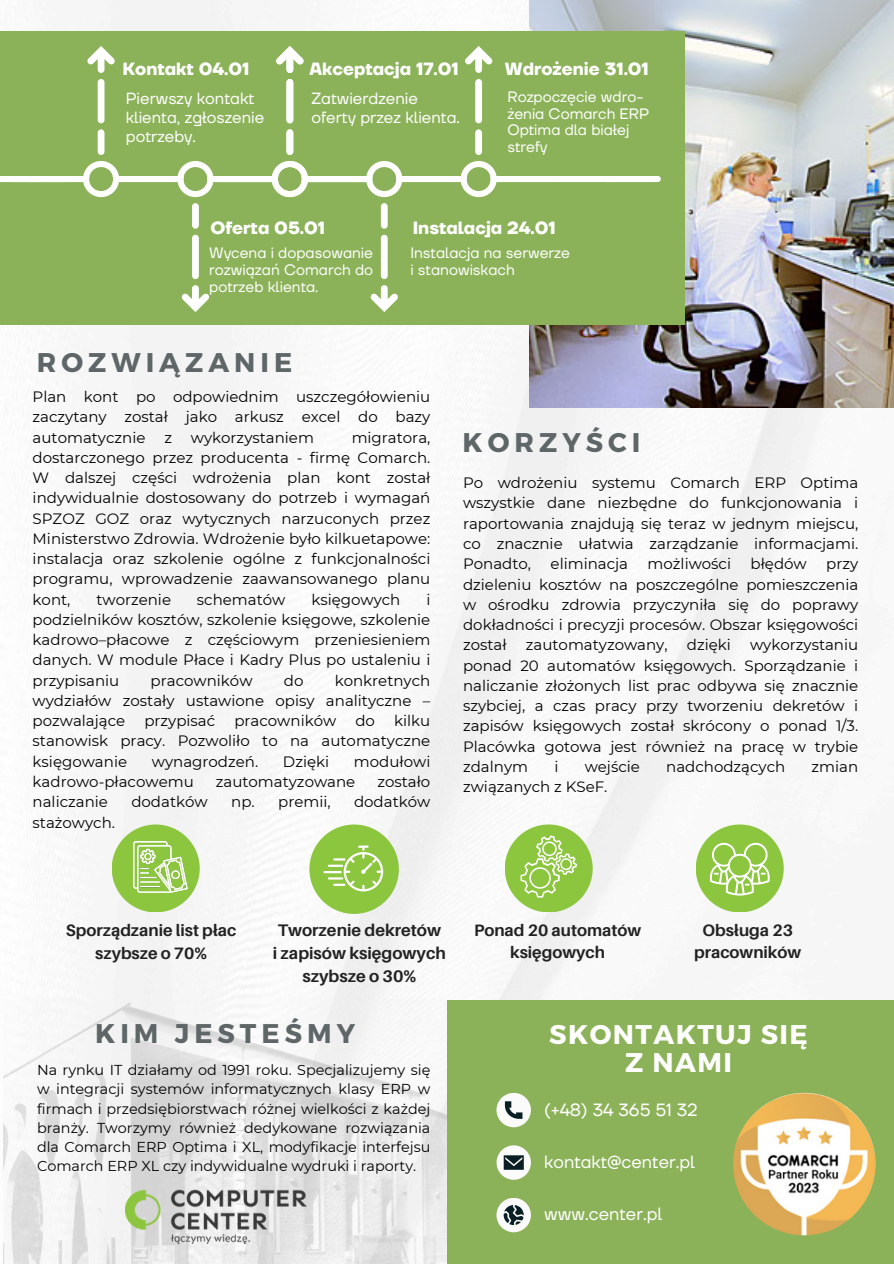
<style>
.page{position:relative;width:894px;height:1264px;background:#fff}
.page>*{position:absolute;margin:0;border:0;box-sizing:border-box;transform-origin:0 0}
.t1{font:700 27px "Montserrat";letter-spacing:.185em;color:#5e6667}
.t2{font:700 27px/28.2px "Montserrat";letter-spacing:.055em;color:#fff;text-align:center}
.t3{font:700 17.7px "TT Firs Neue";color:#fff}
.t4{font:17.7px "TT Firs Neue";color:#fff}
.t5{font:700 16.8px/23px "Aileron";color:#222;text-align:center}
.t6{font:700 16.5px/22.5px "Aileron";color:#222;text-align:center}
.t7{font:16.05px/19.2px "TT Firs Neue";color:#fff}
.t8{font:15px/20.2px "Montserrat";color:#000;text-align:justify}
.t9{font:15px/16.8px "TT Firs Neue";color:#fff}
.t10{font:14.4px/19.2px "Montserrat";color:#000;text-align:justify}
</style>
<div class="page">
<img style="left:0;top:0;width:893px;height:1263px">
<img style="left:529px;top:0;width:364px;height:407px">
<div style="left:0;top:31px;width:684px;height:293px;background:#8cb259"></div>
<div style="left:446px;top:999px;width:446px;height:264px;background:#8cb259"></div>
<div style="left:496px;top:1197px;width:34px;height:35px;background:#fbfbfb;border-radius:50%"></div>
<div style="left:496px;top:1092px;width:34px;height:35px;background:#fbfbfb;border-radius:50%"></div>
<div style="left:496px;top:1145px;width:35px;height:34px;background:#fbfbfb;border-radius:50%"></div>
<svg style="left:505px;top:1101px;width:17px;height:17px"></svg>
<svg style="left:503px;top:1155px;width:20px;height:14px"></svg>
<svg style="left:503px;top:1205px;width:20px;height:19px"></svg>
<div style="left:504px;top:824px;width:88px;height:88px;background:#8cc63f;border-radius:50%"></div>
<img style="left:3px;top:999px;width:444px;height:264px">
<div style="left:112px;top:824px;width:88px;height:88px;background:#8cc63f;border-radius:50%"></div>
<div style="left:695px;top:824px;width:88px;height:88px;background:#8cc63f;border-radius:50%"></div>
<div style="left:309px;top:824px;width:90px;height:89px;background:#8cc63f;border-radius:50%"></div>
<img style="left:732px;top:1092px;width:143px;height:143px;border-radius:50%">
<img style="left:125px;top:1186px;width:182px;height:57px">
<svg style="left:87px;top:46px;width:28px;height:109px"></svg>
<svg style="left:181px;top:203px;width:28px;height:109px"></svg>
<svg style="left:276px;top:46px;width:28px;height:109px"></svg>
<svg style="left:465px;top:46px;width:27px;height:109px"></svg>
<svg style="left:370px;top:203px;width:28px;height:109px"></svg>
<svg style="left:0;top:161px;width:660px;height:36px"></svg>
<svg style="left:520px;top:835px;width:56px;height:62px"></svg>
<img style="left:133px;top:841px;width:54px;height:51px">
<svg style="left:709px;top:842px;width:61px;height:53px"></svg>
<svg style="left:323px;top:845px;width:60px;height:46px"></svg>
<h2 class="t3" style="left:122px;top:58px;width:128px">Kontakt 04.01</h2>
<p class="t3" style="left:309px;top:58px;width:151px">Akceptacja 17.01</p>
<h1 class="t7" style="left:126px;top:89px;width:140px">Pierwszy kontakt klienta, zgłoszenie potrzeby.</h1>
<p class="t7" style="left:311px;top:89px;width:150px">Zatwierdzenie oferty przez klienta.</p>
<h1 class="t3" style="left:505px;top:58px;width:145px">Wdrożenie 31.01</h1>
<p class="t9" style="left:507px;top:89px;width:143px">Rozpoczęcie wdro&shy;żenia Comarch ERP<br>Optima dla białej strefy</p>
<p class="t3" style="left:210px;top:217px;width:116px">Oferta 05.01</p>
<p class="t9" style="left:209px;top:245px;width:165px">Wycena i dopasowanie</p>
<p class="t9" style="left:209px;top:262px;width:165px">rozwiązań Comarch do</p>
<p class="t9" style="left:209px;top:278px;width:111px">potrzeb klienta.</p>
<p class="t1" style="left:37px;top:344px;width:257px">ROZWIĄZANIE</p>
<h2 class="t3" style="left:412px;top:217px;width:144px">Instalacja 24.01</h2>
<h2 class="t9" style="left:410px;top:245px;width:161px">Instalacja na serwerze i stanowiskach</h2>
<p class="t8" style="left:33px;top:386px;width:399px">Plan kont po odpowiednim uszczegółowieniu zaczytany został jako arkusz excel do bazy automatycznie</p>
<p class="t8" style="left:33px;top:427px;width:399px;text-indent:319px">migratora, dostarczonego przez producenta - firmę Comarch.<br>W dalszej części wdrożenia plan kont został indywidualnie dostosowany do potrzeb i wymagań SPZOZ GOZ oraz wytycznych narzuconych przez Ministerstwo Zdrowia. Wdrożenie było kilkuetapowe: instalacja oraz szkolenie ogólne z funkcjonalności programu, wprowadzenie zaawansowanego planu kont,</p>
<p class="t8" style="left:164px;top:427px;width:9px">z</p>
<p class="t8" style="left:191px;top:427px;width:124px">wykorzystaniem</p>
<p class="t8" style="left:33px;top:589px;width:399px;text-indent:393px">i podzielników kosztów, szkolenie księgowe, szkolenie kadrowo–płacowe z częściowym przeniesieniem danych. W module Płace i Kadry Plus po ustaleniu i przypisaniu</p>
<p class="t8" style="left:96px;top:589px;width:76px">tworzenie</p>
<p class="t8" style="left:197px;top:589px;width:90px">schematów</p>
<p class="t8" style="left:311px;top:589px;width:91px">księgowych</p>
<p class="t8" style="left:33px;top:670px;width:399px;text-indent:302px">konkretnych wydziałów zostały ustawione opisy analityczne – pozwalające</p>
<p class="t8" style="left:150px;top:670px;width:103px">pracowników</p>
<p class="t8" style="left:284px;top:670px;width:21px">do</p>
<p class="t8" style="left:33px;top:710px;width:399px;text-indent:361px">kilku stanowisk pracy. Pozwoliło to na automatyczne księgowanie</p>
<p class="t8" style="left:144px;top:710px;width:72px">przypisać</p>
<p class="t8" style="left:234px;top:710px;width:103px">pracowników</p>
<p class="t8" style="left:355px;top:710px;width:21px">do</p>
<p class="t8" style="left:152px;top:751px;width:108px">wynagrodzeń.</p>
<p class="t8" style="left:283px;top:751px;width:48px">Dzięki</p>
<p class="t8" style="left:354px;top:751px;width:78px">modułowi</p>
<p class="t8" style="left:33px;top:771px;width:163px">kadrowo-płacowemu</p>
<p class="t8" style="left:216px;top:771px;width:141px">zautomatyzowane</p>
<p class="t8" style="left:377px;top:771px;width:54px">zostało</p>
<p class="t8" style="left:33px;top:791px;width:77px">naliczanie</p>
<p class="t8" style="left:131px;top:791px;width:78px">dodatków</p>
<p class="t8" style="left:231px;top:791px;width:101px">np. premii,</p>
<p class="t8" style="left:354px;top:791px;width:78px">dodatków</p>
<p class="t8" style="left:33px;top:812px;width:84px">stażowych.</p>
<h2 class="t1" style="left:462px;top:425px;width:179px">KORZYŚCI</h2>
<h3 class="t8" style="left:463px;top:472px;width:396px">Po wdrożeniu systemu Comarch ERP Optima wszystkie dane niezbędne do funkcjonowania i raportowania znajdują się teraz w jednym miejscu, co znacznie ułatwia zarządzanie informacjami.<br>Ponadto,</h3>
<h3 class="t8" style="left:550px;top:553px;width:79px">eliminacja</h3>
<h3 class="t8" style="left:647px;top:553px;width:85px">możliwości</h3>
<h3 class="t8" style="left:750px;top:553px;width:58px">błędów</h3>
<h3 class="t8" style="left:463px;top:553px;width:396px;text-indent:363px">przy dzieleniu kosztów na poszczególne pomieszczenia w ośrodku zdrowia przyczyniła się do poprawy dokładności i precyzji procesów. Obszar księgowości został</h3>
<h3 class="t8" style="left:463px;top:634px;width:396px;text-indent:287px">wykorzystaniu ponad 20 automatów księgowych. Sporządzanie i naliczanie złożonych list prac odbywa się znacznie szybciej, a czas pracy przy tworzeniu dekretów i zapisów księgowych został skrócony o ponad 1/3.<br>Placówka gotowa jest również na pracę w trybie zdalnym</h3>
<h3 class="t8" style="left:525px;top:634px;width:143px">zautomatyzowany,</h3>
<h3 class="t8" style="left:686px;top:634px;width:45px">dzięki</h3>
<h3 class="t8" style="left:554px;top:756px;width:6px">i</h3>
<h3 class="t8" style="left:584px;top:756px;width:57px">wejście</h3>
<h3 class="t8" style="left:666px;top:756px;width:120px">nadchodzących</h3>
<h3 class="t8" style="left:811px;top:756px;width:48px">zmian</h3>
<h3 class="t8" style="left:463px;top:776px;width:146px">związanych z KSeF.</h3>
<p class="t6" style="left:66px;top:918px;width:172px">Sporządzanie list płac szybsze o 70%</p>
<p class="t6" style="left:694px;top:918px;width:109px">Obsługa 23 pracowników</p>
<p class="t5" style="left:273px;top:918px;width:174px">Tworzenie dekretów<br>i zapisów księgowych szybsze o 30%</p>
<h2 class="t6" style="left:474px;top:918px;width:168px">Ponad 20 automatów księgowych</h2>
<h3 class="t1" style="left:95px;top:1015px;width:261px">KIM JESTEŚMY</h3>
<p class="t10" style="left:37px;top:1060px;width:395px">Na rynku IT działamy od 1991 roku. Specjalizujemy się w integracji systemów informatycznych klasy ERP w firmach i przedsiębiorstwach różnej wielkości z każdej branży. Tworzymy również dedykowane rozwiązania dla Comarch ERP Optima i XL, modyfikacje interfejsu Comarch ERP XL czy indywidualne wydruki i raporty.</p>
<h2 class="t2" style="left:549px;top:1019px;width:260px">SKONTAKTUJ SIĘ<br>Z NAMI</h2>
<p class="t4" style="left:544px;top:1098px;width:155px">(+48) 34 365 51 32</p>
<h2 class="t4" style="left:544px;top:1151px;width:152px">kontakt@center.pl</h2>
<h2 class="t4" style="left:544px;top:1203px;width:120px">www.center.pl</h2>
</div>
